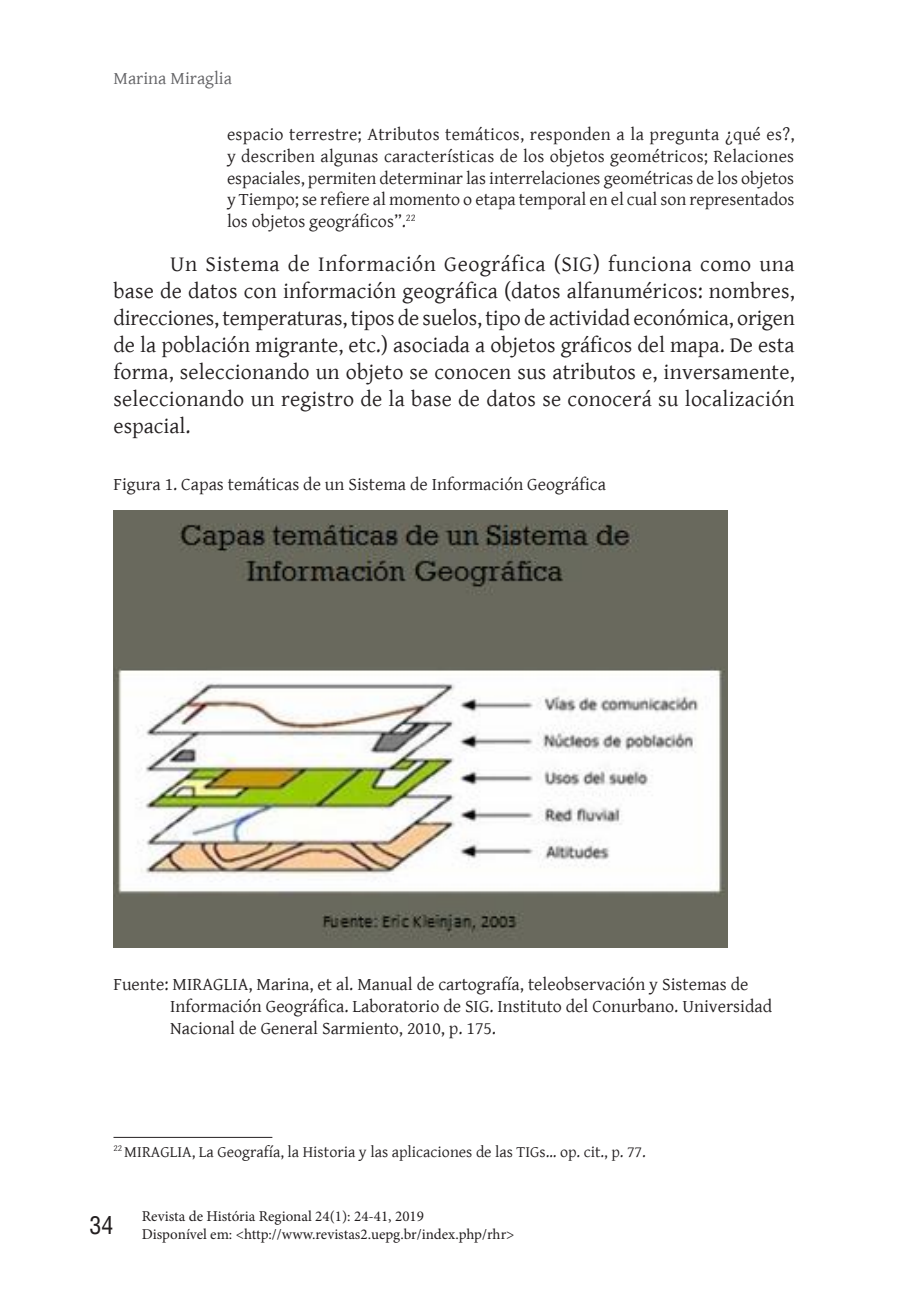
<style>
.page{position:relative;width:908px;height:1304px;background:#fff}
.page>*{position:absolute;margin:0;border:0;box-sizing:border-box;transform-origin:0 0}
.t1{font:condensed 24px "Helvetica";color:#231f20}
.Texto_estrangeiro{font:22px/27px "Gentium Basic";letter-spacing:.01em;color:#231f20;text-align:justify}
.Citação{font:18px/21.6px "Gentium Basic";letter-spacing:-.005em;color:#231f20;text-align:justify}
.legenda{font:18px/21.6px "Gentium Basic";color:#231f20}
.t2{font:18px "Gentium Basic";color:#636366}
.Nota_de_rodapé{font:16px "Gentium Basic";color:#231f20}
.t3{font:15px/18px "Minion Pro";color:#231f20}
</style>
<div class="page">
<img style="left:113px;top:511px;width:614px;height:437px">
<hr style="left:113px;top:1137px;width:159px;height:1px;background:#231f20">
<p class="t2" style="left:113px;top:65px;width:120px">Marina Miraglia</p>
<p class="Citação" style="left:227px;top:123px;width:569px">espacio terrestre; Atributos temáticos, responden a la pregunta ¿qué es?, y describen algunas características de los objetos geométricos; Relaciones espaciales, permiten determinar las interrelaciones geométricas de los objetos y Tiempo; se refiere al momento o etapa temporal en el cual son representados los objetos geográficos”.<sup>22</sup></p>
<p class="Texto_estrangeiro" style="left:113px;top:250px;width:682px;text-indent:57px">Un Sistema de Información Geográfica (SIG) funciona como una base de datos con información geográfica (datos alfanuméricos: nombres, direcciones, temperaturas, tipos de suelos, tipo de actividad económica, origen de la población migrante, etc.) asociada a objetos gráficos del mapa. De esta forma, seleccionando un objeto se conocen sus atributos e, inversamente, seleccionando un registro de la base de datos se conocerá su localización espacial.</p>
<p class="legenda" style="left:113px;top:473px;width:494px">Figura 1. Capas temáticas de un Sistema de Información Geográfica</p>
<p class="legenda" style="left:170px;top:973px;width:603px;text-indent:-57px">Fuente: MIRAGLIA, Marina, et al. Manual de cartografía, teleobservación y Sistemas de<br>Información Geográfica. Laboratorio de SIG. Instituto del Conurbano. Universidad<br>Nacional de General Sarmiento, 2010, p. 175.</p>
<p class="Nota_de_rodapé" style="left:113px;top:1140px;width:533px"><sup>22</sup> MIRAGLIA, La Geografía, la Historia y las aplicaciones de las TIGs… op. cit., p. 77.</p>
<p class="t1" style="left:89px;top:1209px;width:25px">34</p>
<p class="t3" style="left:142px;top:1207px;width:374px">Revista de História Regional 24(1): 24-41, 2019<br>Disponível em: &lt;http://www.revistas2.uepg.br/index.php/rhr&gt;</p>
</div>
